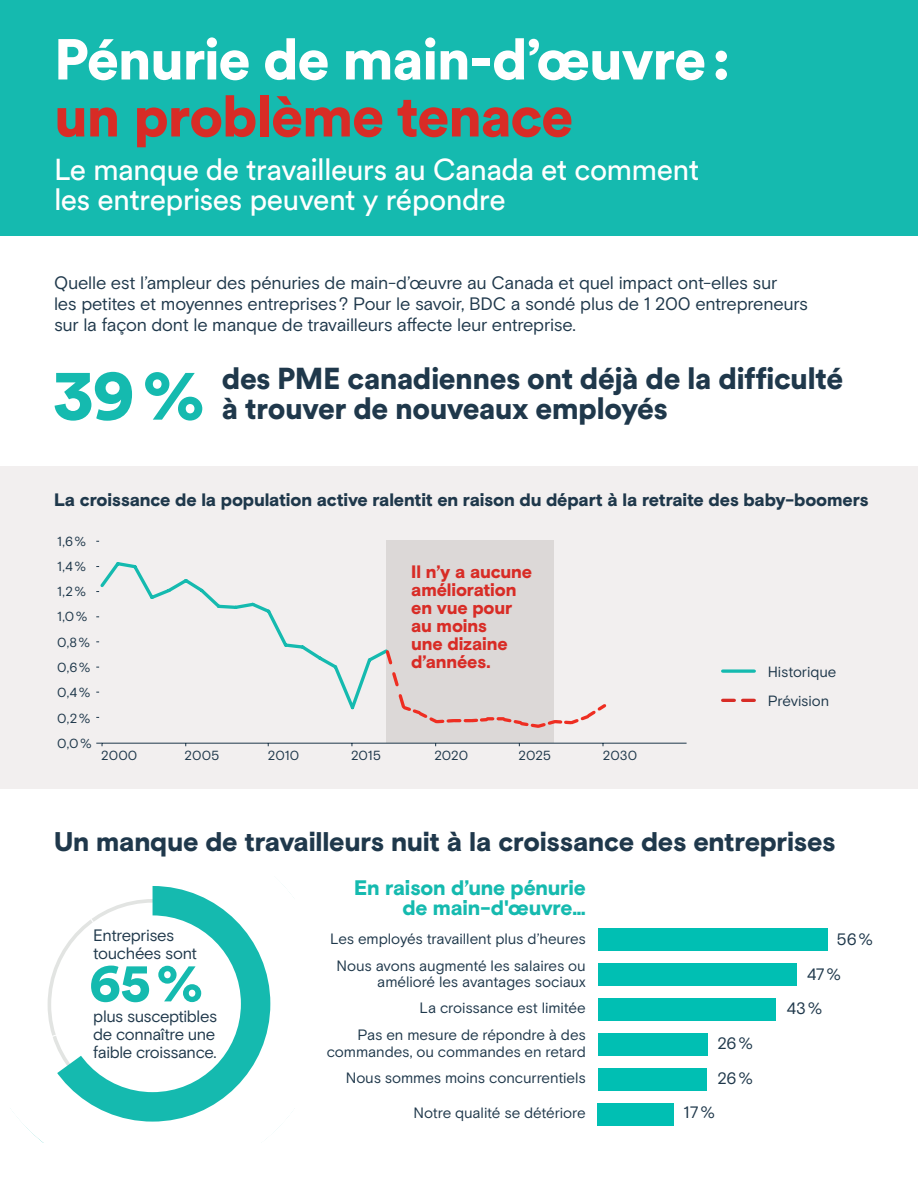
<style>
.page{position:relative;width:918px;height:1188px;background:#fff}
.page>*{position:absolute;margin:0;border:0;box-sizing:border-box;transform-origin:0 0}
.t1{font:900 72px "Circular Std";color:#15baaf}
.t2{font:900 57px "Circular Std";letter-spacing:-.025em;color:#fff}
.t3{font:900 57px "Circular Std";letter-spacing:-.02em;color:#d82c26}
.t4{font:900 54px "Circular Std";color:#15baaf}
.t5{font:30px/30px "Circular Std";letter-spacing:-.02em;color:#fff}
.t6{font:900 30px/30px "Circular Std";letter-spacing:-.02em;color:#1f384b}
.t7{font:900 27px "Basis Grotesque";letter-spacing:-.015em;color:#1f384b}
.t8{font:900 21px/19.5px "Basis Grotesque";letter-spacing:-.01em;color:#15baaf;text-align:right}
.t9{font:18px/21px "Basis Grotesque";letter-spacing:-.015em;color:#1f384b}
.t10{font:900 18px "Basis Grotesque";letter-spacing:-.01em;color:#1f384b}
.t11{font:900 18px/18px "Basis Grotesque";letter-spacing:-.01em;color:#d82c26}
.t12{font:16.5px/18px "Basis Grotesque";letter-spacing:-.025em;color:#1f384b}
.t13{font:15px/16.5px "Basis Grotesque";letter-spacing:-.005em;color:#1f384b;text-align:right}
.t14{font:14.85px "Basis Grotesque";letter-spacing:-.005em;color:#1f384b}
.t15{font:13.2px/25.3px "Basis Grotesque";letter-spacing:-.005em;color:#1f384b}
</style>
<div class="page">
<div style="left:0;top:466px;width:918px;height:323px;background:#f2efef"></div>
<div style="left:387px;top:541px;width:167px;height:202px;background:#dcd8d7"></div>
<svg style="left:10px;top:884px;width:285px;height:259px"></svg>
<div style="left:64px;top:915px;width:177px;height:177px;background:#fff;border-radius:50%"></div>
<svg style="left:10px;top:884px;width:143px;height:174px"></svg>
<div style="left:0;top:0;width:918px;height:236px;background:#15baaf"></div>
<svg style="left:97px;top:559px;width:290px;height:151px"></svg>
<svg style="left:383px;top:648px;width:224px;height:82px"></svg>
<hr style="left:102px;top:743px;width:585px;height:1px;background:#1f384b">
<div style="left:598px;top:929px;width:230px;height:22px;background:#00bfb3"></div>
<div style="left:598px;top:964px;width:199px;height:22px;background:#00bfb3"></div>
<div style="left:598px;top:999px;width:177px;height:22px;background:#00bfb3"></div>
<div style="left:598px;top:1034px;width:109px;height:22px;background:#00bfb3"></div>
<div style="left:598px;top:1068px;width:109px;height:23px;background:#00bfb3"></div>
<div style="left:598px;top:1103px;width:76px;height:23px;background:#00bfb3"></div>
<svg style="left:723px;top:669px;width:31px;height:4px"></svg>
<svg style="left:723px;top:699px;width:31px;height:3px"></svg>
<h2 class="t2" style="left:54px;top:22px;width:678px">Pénurie de main-d’œuvre:</h2>
<h2 class="t3" style="left:54px;top:79px;width:521px">un problème tenace</h2>
<h3 class="t5" style="left:54px;top:154px;width:647px">Le manque de travailleurs au Canada et comment les entreprises peuvent y répondre</h3>
<p class="t9" style="left:54px;top:272px;width:756px">Quelle est l’ampleur des pénuries de main-d’œuvre au Canada et quel impact ont-elles sur<br>les petites et moyennes entreprises? Pour le savoir, BDC a sondé plus de 1 200 entrepreneurs sur la façon dont le manque de travailleurs affecte leur entreprise.</p>
<h1 class="t1" style="left:54px;top:346px;width:153px">39%</h1>
<h3 class="t6" style="left:222px;top:363px;width:623px">des PME canadiennes ont déjà de la difficulté à trouver de nouveaux employés</h3>
<p class="t10" style="left:54px;top:489px;width:816px">La croissance de la population active ralentit en raison du départ à la retraite des baby-boomers</p>
<p class="t15" style="left:57px;top:528px;width:36px">1,6%<br>1,4%<br>1,2%<br>1,0%<br>0,8%<br>0,6%<br>0,4%<br>0,2%<br>0,0%</p>
<p class="t11" style="left:411px;top:563px;width:122px">Il n’y a aucune amélioration en vue pour au moins<br>une dizaine d’années.</p>
<p class="t15" style="left:101px;top:743px;width:38px">2000</p>
<p class="t15" style="left:185px;top:743px;width:36px">2005</p>
<p class="t15" style="left:268px;top:743px;width:33px">2010</p>
<p class="t15" style="left:351px;top:743px;width:31px">2015</p>
<p class="t15" style="left:434px;top:743px;width:35px">2020</p>
<p class="t15" style="left:518px;top:743px;width:34px">2025</p>
<p class="t15" style="left:603px;top:743px;width:36px">2030</p>
<p class="t14" style="left:768px;top:663px;width:70px">Historique</p>
<p class="t14" style="left:768px;top:692px;width:63px">Prévision</p>
<h3 class="t7" style="left:54px;top:825px;width:783px">Un manque de travailleurs nuit à la croissance des entreprises</h3>
<p class="t12" style="left:93px;top:926px;width:105px">Entreprises touchées sont</p>
<h3 class="t4" style="left:89px;top:947px;width:116px">65%</h3>
<p class="t12" style="left:93px;top:1007px;width:125px;text-align:justify">plus susceptibles de connaître une faible croissance.</p>
<h3 class="t8" style="left:354px;top:878px;width:233px">En raison d’une pénurie de main-d'œuvre…</h3>
<p class="t13" style="left:330px;top:930px;width:257px">Les employés travaillent plus d’heures</p>
<p class="t12" style="left:837px;top:930px;width:38px">56%</p>
<p class="t13" style="left:337px;top:957px;width:251px">Nous avons augmenté les salaires ou amélioré les avantages sociaux</p>
<p class="t12" style="left:807px;top:965px;width:36px">47%</p>
<p class="t13" style="left:420px;top:1000px;width:168px">La croissance est limitée</p>
<p class="t12" style="left:786px;top:999px;width:37px">43%</p>
<p class="t13" style="left:327px;top:1027px;width:261px">Pas en mesure de répondre à des commandes, ou commandes en retard</p>
<p class="t12" style="left:717px;top:1034px;width:37px">26%</p>
<p class="t13" style="left:346px;top:1069px;width:242px">Nous sommes moins concurrentiels</p>
<p class="t12" style="left:717px;top:1069px;width:37px">26%</p>
<p class="t13" style="left:414px;top:1105px;width:174px">Notre qualité se détériore</p>
<p class="t12" style="left:683px;top:1104px;width:33px">17%</p>
</div>
